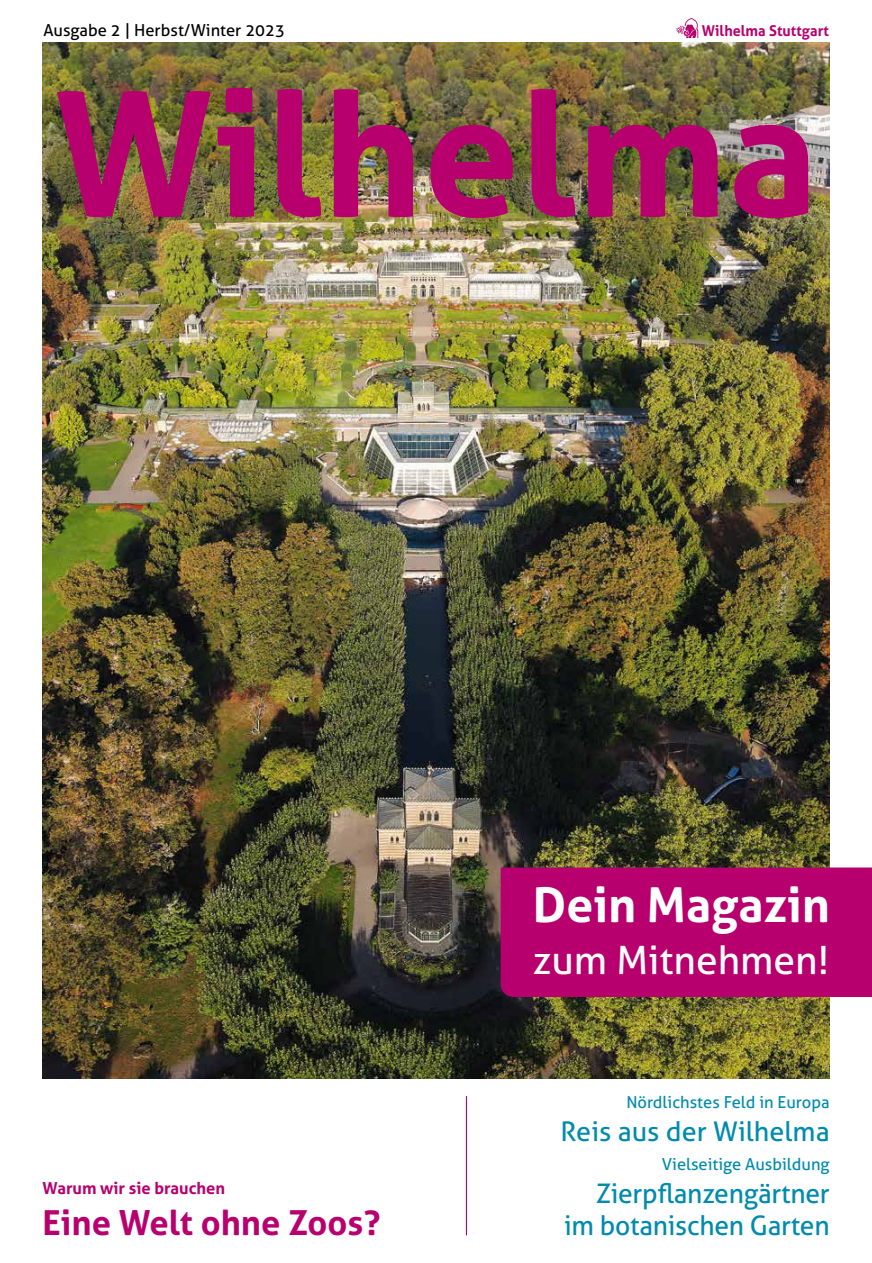
<style>
.page{position:relative;width:872px;height:1263px;background:#fff}
.page>*{position:absolute;margin:0;border:0;box-sizing:border-box;transform-origin:0 0}
.t1{font:700 172.5px "Aller";color:#b7006e}
.t2{font:700 48px "Aller";color:#fff}
.t3{font:39px "Aller";color:#fff}
.t4{font:700 34.5px "Aller";color:#b7006e}
.t5{font:27px/32.4px "Aller";letter-spacing:-.01em;color:#008bad;text-align:right}
.t6{font:16.5px "Aller";color:#008bad}
.t7{font:16.5px "Aller";color:#000}
.t8{font:700 16.5px "Aller";color:#b7006e}
.t9{font:700 14.85px "Aller";letter-spacing:.005em;color:#b7006e;scale:.96 1}
</style>
<div class="page">
<img style="left:43px;top:43px;width:786px;height:1035px">
<div style="left:500px;top:867px;width:372px;height:130px;background:#b7006e"></div>
<hr style="left:466px;top:1096px;width:1px;height:139px;background:#b7006e">
<svg style="left:676px;top:18px;width:23px;height:19px"></svg>
<p class="t7" style="left:43px;top:20px;width:243px">Ausgabe 2 | Herbst/Winter 2023</p>
<p class="t9" style="left:702px;top:21px;width:134px">Wilhelma Stuttgart</p>
<h1 class="t1" style="left:54px;top:48px;width:765px">Wilhelma</h1>
<h2 class="t2" style="left:533px;top:875px;width:299px">Dein Magazin</h2>
<h3 class="t3" style="left:533px;top:937px;width:298px">zum Mitnehmen!</h3>
<p class="t8" style="left:43px;top:1177px;width:184px">Warum wir sie brauchen</p>
<p class="t4" style="left:43px;top:1201px;width:339px">Eine Welt ohne Zoos?</p>
<p class="t6" style="left:626px;top:1092px;width:205px">Nördlichstes Feld in Europa</p>
<p class="t5" style="left:560px;top:1115px;width:270px">Reis aus der Wilhelma</p>
<p class="t6" style="left:662px;top:1154px;width:169px">Vielseitige Ausbildung</p>
<p class="t5" style="left:564px;top:1177px;width:267px">Zierpflanzengärtner im botanischen Garten</p>
</div>
